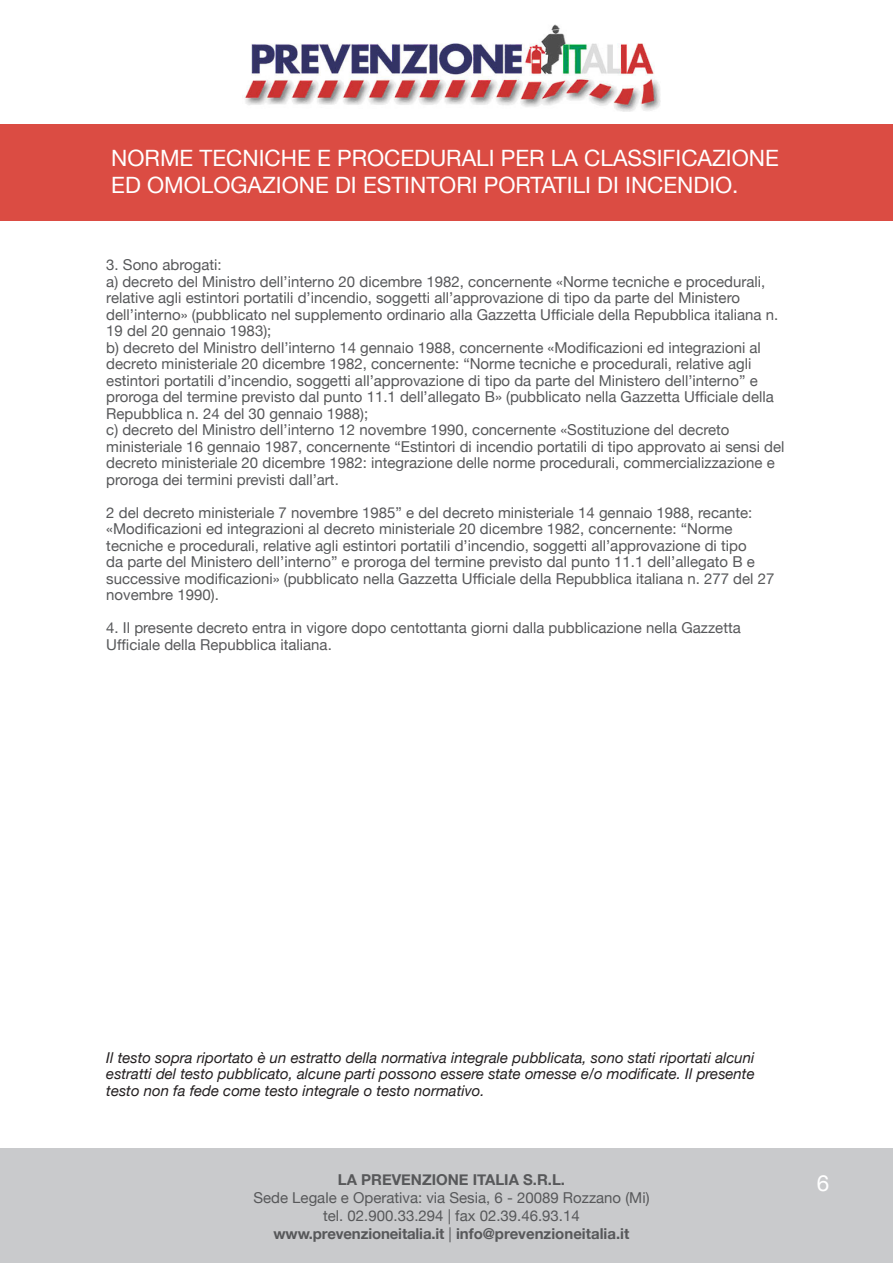
<style>
.page{position:relative;width:893px;height:1263px;background:#fff}
.page>*{position:absolute;margin:0;border:0;box-sizing:border-box;transform-origin:0 0}
.t1{font:22.5px/27px "Helvetica Neue";color:#fff}
.t2{font:15px/16.5px "Helvetica Neue";color:#57585a}
.t3{font:italic 15px/16.5px "Helvetica Neue";color:#231f20;text-align:justify}
.t4{font:700 15px "Helvetica Neue";color:#57585a}
.s1{font-weight:700}
</style>
<div class="page">
<img style="left:244px;top:24px;width:417px;height:88px">
<div style="left:0;top:124px;width:893px;height:96px;background:#db4c43"></div>
<div style="left:0;top:1148px;width:893px;height:115px;background:#c9cacc"></div>
<h1 class="t1" style="left:111px;top:146px;width:669px">NORME TECNICHE E PROCEDURALI PER LA CLASSIFICAZIONE<br>ED OMOLOGAZIONE DI ESTINTORI PORTATILI DI INCENDIO.</h1>
<p class="t2" style="left:106px;top:258px;width:117px">3. Sono abrogati:</p>
<p class="t2" style="left:106px;top:274px;width:673px">a) decreto del Ministro dell’interno 20 dicembre 1982, concernente «Norme tecniche e procedurali, relative agli estintori portatili d’incendio, soggetti all’approvazione di tipo da parte del Ministero dell’interno» (pubblicato nel supplemento ordinario alla Gazzetta Ufficiale della Repubblica italiana n.<br>19 del 20 gennaio 1983);</p>
<p class="t2" style="left:106px;top:340px;width:669px">b) decreto del Ministro dell’interno 14 gennaio 1988, concernente «Modificazioni ed integrazioni al decreto ministeriale 20 dicembre 1982, concernente: “Norme tecniche e procedurali, relative agli estintori portatili d’incendio, soggetti all’approvazione di tipo da parte del Ministero dell’interno” e proroga del termine previsto dal punto 11.1 dell’allegato B» (pubblicato nella Gazzetta Ufficiale della Repubblica n. 24 del 30 gennaio 1988);</p>
<p class="t2" style="left:106px;top:423px;width:680px">c) decreto del Ministro dell’interno 12 novembre 1990, concernente «Sostituzione del decreto ministeriale 16 gennaio 1987, concernente “Estintori di incendio portatili di tipo approvato ai sensi del decreto ministeriale 20 dicembre 1982: integrazione delle norme procedurali, commercializzazione e proroga dei termini previsti dall’art.</p>
<p class="t2" style="left:106px;top:505px;width:670px">2 del decreto ministeriale 7 novembre 1985” e del decreto ministeriale 14 gennaio 1988, recante: «Modificazioni ed integrazioni al decreto ministeriale 20 dicembre 1982, concernente: “Norme tecniche e procedurali, relative agli estintori portatili d’incendio, soggetti all’approvazione di tipo<br>da parte del Ministero dell’interno” e proroga del termine previsto dal punto 11.1 dell’allegato B e successive modificazioni» (pubblicato nella Gazzetta Ufficiale della Repubblica italiana n. 277 del 27 novembre 1990).</p>
<p class="t2" style="left:106px;top:621px;width:636px">4. Il presente decreto entra in vigore dopo centottanta giorni dalla pubblicazione nella Gazzetta<br>Ufficiale della Repubblica italiana.</p>
<p class="t3" style="left:106px;top:1050px;width:650px">Il testo sopra riportato è un estratto della normativa integrale pubblicata, sono stati riportati alcuni estratti del testo pubblicato, alcune parti possono essere state omesse e/o modificate. Il presente testo non fa fede come testo integrale o testo normativo.</p>
<p class="t4" style="left:338px;top:1167px;width:229px">LA PREVENZIONE ITALIA S.R.L.</p>
<p class="t2" style="left:253px;top:1189px;width:398px;line-height:18px;text-align:center">Sede Legale e Operativa: via Sesia, 6 - 20089 Rozzano (Mi) tel. 02.900.33.294 | fax 02.39.46.93.14 <span class="s1">www.prevenzioneitalia.it</span> | <span class="s1">info@prevenzioneitalia.it</span></p>
<h1 class="t1" style="left:817px;top:1171px;width:14px">6</h1>
</div>
